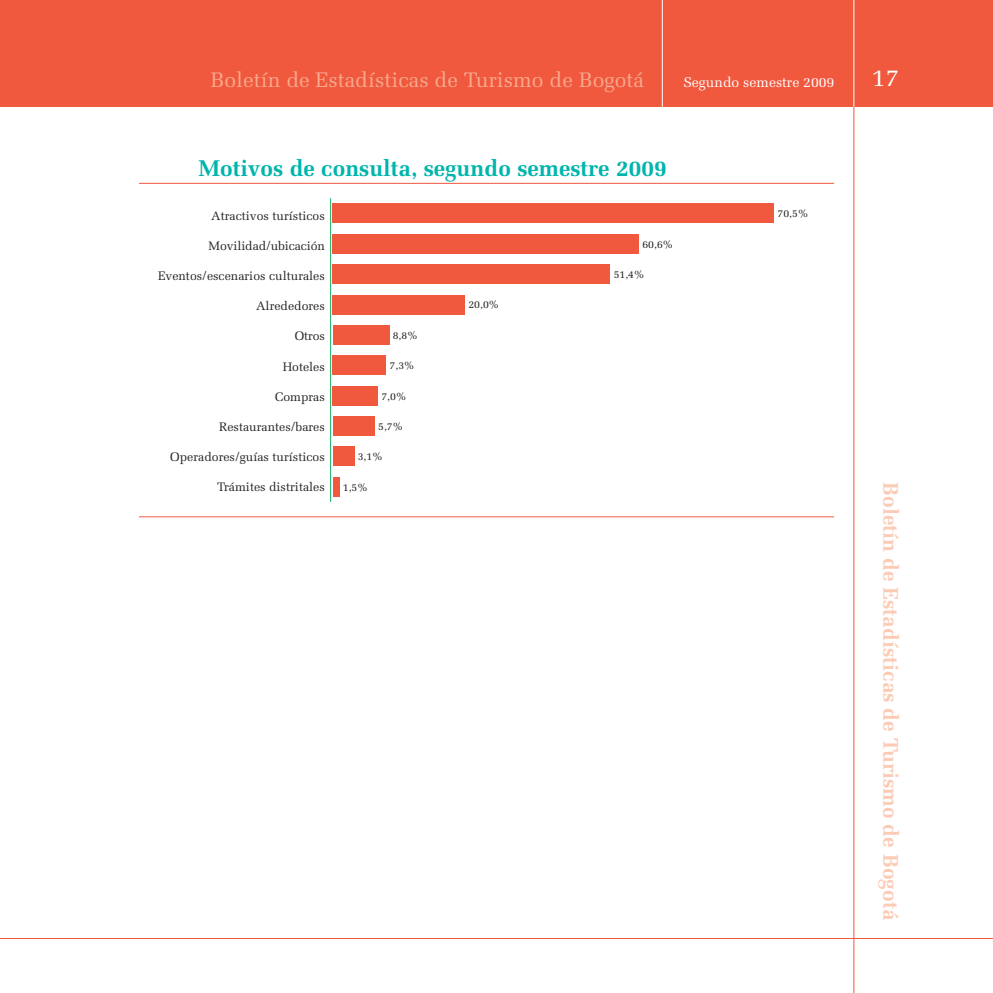
<style>
.page{position:relative;width:993px;height:993px;background:#fff}
.page>*{position:absolute;margin:0;border:0;box-sizing:border-box;transform-origin:0 0}
.t1{font:24.5px "Melior";color:#fff}
.t2{font:700 22.75px "Melior";color:#00b5ac}
.t3{font:700 21px "Melior";color:#fccbb6}
.t4{font:21px "Melior";color:#f8a98e}
.t5{font:14px "Melior";color:#fff}
.t6{font:12.25px "Melior";color:#231f20}
.t7{font:10.5px "Melior";color:#231f20}
</style>
<div class="page">
<div style="left:0;top:0;width:992px;height:107px;background:#f0593e"></div>
<hr style="left:0;top:937px;width:992px;height:1px;background:#f0593e">
<hr style="left:853px;top:0;width:1px;height:992px;background:#f0593e">
<hr style="left:853px;top:0;width:1px;height:107px;background:#fff">
<hr style="left:661px;top:0;width:1px;height:107px;background:#fff">
<hr style="left:139px;top:183px;width:694px;height:1px;background:#f0593e">
<hr style="left:139px;top:516px;width:694px;height:1px;background:#f0593e">
<hr style="left:330px;top:198px;width:1px;height:304px;background:#1eb26a">
<div style="left:332px;top:203px;width:441px;height:20px;background:#f0593e"></div>
<div style="left:332px;top:234px;width:306px;height:20px;background:#f0593e"></div>
<div style="left:332px;top:264px;width:278px;height:20px;background:#f0593e"></div>
<div style="left:332px;top:294px;width:133px;height:20px;background:#f0593e"></div>
<div style="left:332px;top:325px;width:57px;height:20px;background:#f0593e"></div>
<div style="left:332px;top:355px;width:54px;height:20px;background:#f0593e"></div>
<div style="left:332px;top:385px;width:46px;height:20px;background:#f0593e"></div>
<div style="left:332px;top:416px;width:42px;height:20px;background:#f0593e"></div>
<div style="left:332px;top:446px;width:22px;height:20px;background:#f0593e"></div>
<div style="left:332px;top:476px;width:7px;height:20px;background:#f0593e"></div>
<h3 class="t4" style="left:210px;top:67px;width:435px">Boletín de Estadísticas de Turismo de Bogotá</h3>
<p class="t5" style="left:683px;top:74px;width:152px">Segundo semestre 2009</p>
<h1 class="t1" style="left:871px;top:63px;width:29px">17</h1>
<h2 class="t2" style="left:198px;top:154px;width:469px">Motivos de consulta, segundo semestre 2009</h2>
<p class="t6" style="left:211px;top:208px;width:115px">Atractivos turísticos</p>
<p class="t6" style="left:208px;top:238px;width:118px">Movilidad/ubicación</p>
<p class="t6" style="left:158px;top:269px;width:168px">Eventos/escenarios culturales</p>
<p class="t6" style="left:256px;top:299px;width:70px">Alrededores</p>
<p class="t6" style="left:294px;top:329px;width:32px">Otros</p>
<p class="t6" style="left:282px;top:359px;width:44px">Hoteles</p>
<p class="t7" style="left:381px;top:389px;width:27px">7,0%</p>
<p class="t7" style="left:378px;top:420px;width:27px">5,7%</p>
<p class="t7" style="left:357px;top:450px;width:27px">3,1%</p>
<p class="t7" style="left:343px;top:481px;width:27px">1,5%</p>
<p class="t7" style="left:642px;top:238px;width:32px">60,6%</p>
<p class="t7" style="left:613px;top:268px;width:32px">51,4%</p>
<p class="t7" style="left:468px;top:298px;width:32px">20,0%</p>
<p class="t7" style="left:392px;top:329px;width:27px">8,8%</p>
<p class="t7" style="left:389px;top:359px;width:27px">7,3%</p>
<p class="t6" style="left:275px;top:389px;width:51px">Compras</p>
<p class="t6" style="left:219px;top:419px;width:107px">Restaurantes/bares</p>
<p class="t6" style="left:170px;top:449px;width:156px">Operadores/guías turísticos</p>
<p class="t6" style="left:217px;top:480px;width:109px">Trámites distritales</p>
<p class="t7" style="left:777px;top:207px;width:32px">70,5%</p>
<h3 class="t3" style="left:903px;top:482px;width:439px;rotate:90deg">Boletín de Estadísticas de Turismo de Bogotá</h3>
</div>
